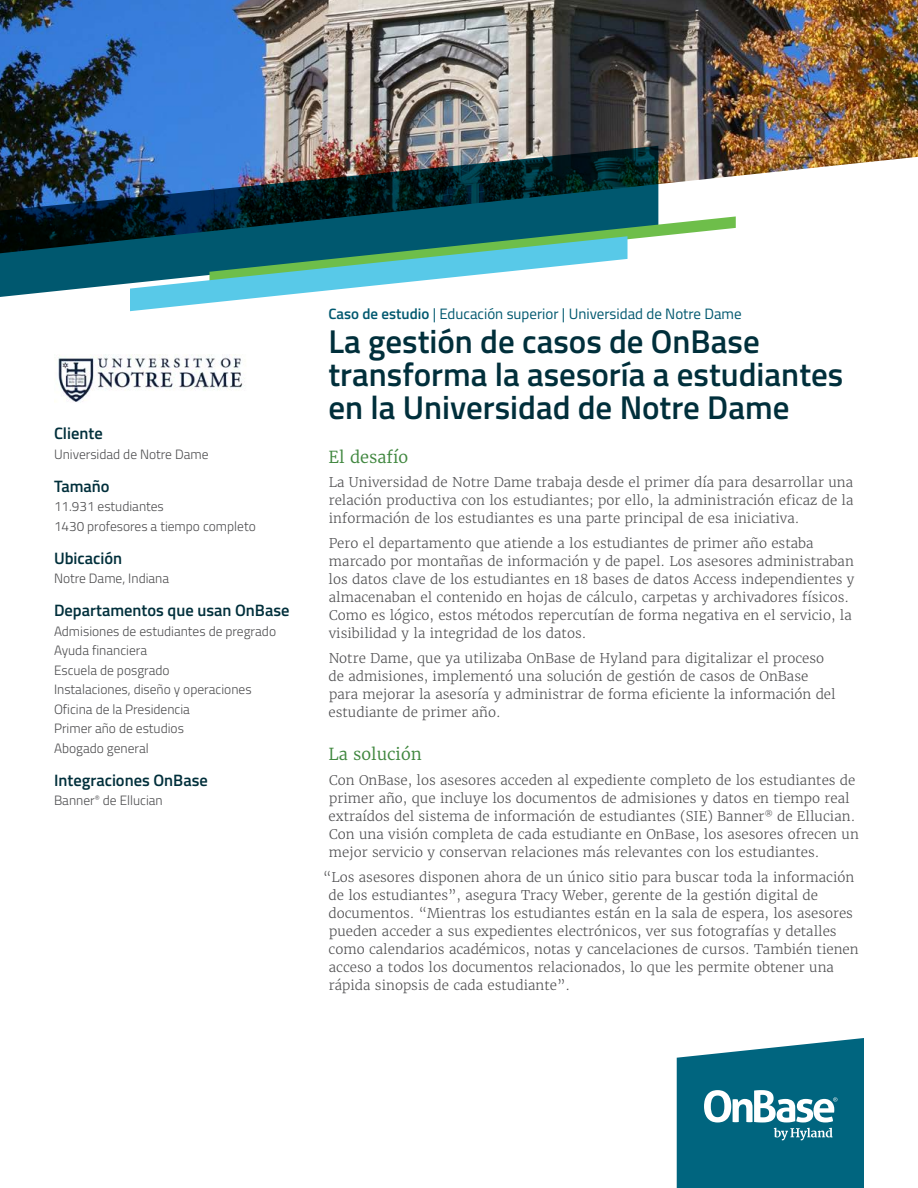
<style>
.page{position:relative;width:918px;height:1188px;background:#fff}
.page>*{position:absolute;margin:0;border:0;box-sizing:border-box;transform-origin:0 0}
.t1{font:600 33px/33px "Titillium";color:#002f3b}
.t2{font:600 16.5px "Titillium";color:#002f3b}
.t3{font:16.5px "Merriweather ST";color:#40873f}
.t4{font:15px "Titillium";color:#00586f}
.t5{font:300 13.5px/19.5px "Titillium";color:#4d4d4f}
.t6{font:300 13.35px/18px "Merriweather ST";color:#4d4d4f}
.s1{font-weight:600}
</style>
<div class="page">
<img style="left:0;top:0;width:918px;height:216px">
<img style="left:0;top:146px;width:658px;height:151px">
<svg style="left:130px;top:216px;width:606px;height:95px"></svg>
<svg style="left:677px;top:1038px;width:187px;height:150px;background:#267c92"></svg>
<img style="left:54px;top:355px;width:191px;height:47px">
<p class="t2" style="left:54px;top:421px;width:50px">Cliente</p>
<p class="t5" style="left:54px;top:444px;width:156px">Universidad de Notre Dame</p>
<p class="t2" style="left:54px;top:474px;width:57px">Tamaño</p>
<p class="t5" style="left:54px;top:496px;width:203px">11.931 estudiantes<br>1430 profesores a tiempo completo</p>
<p class="t2" style="left:54px;top:546px;width:70px">Ubicación</p>
<p class="t5" style="left:54px;top:568px;width:117px">Notre Dame, Indiana</p>
<p class="t2" style="left:54px;top:598px;width:237px">Departamentos que usan OnBase</p>
<p class="t5" style="left:54px;top:621px;width:224px">Admisiones de estudiantes de pregrado<br>Ayuda financiera<br>Escuela de posgrado<br>Instalaciones, diseño y operaciones<br>Oficina de la Presidencia<br>Primer año de estudios<br>Abogado general</p>
<p class="t2" style="left:54px;top:768px;width:155px">Integraciones OnBase</p>
<p class="t5" style="left:54px;top:790px;width:110px">Banner<sup>®</sup> de Ellucian</p>
<p class="t4" style="left:328px;top:303px;width:415px"><span class="s1">Caso de estudio</span> | Educación superior | Universidad de Notre Dame</p>
<h1 class="t1" style="left:328px;top:323px;width:516px">La gestión de casos de OnBase transforma la asesoría a estudiantes en la Universidad de Notre Dame</h1>
<p class="t3" style="left:328px;top:447px;width:81px">El desafío</p>
<p class="t6" style="left:329px;top:474px;width:526px;text-align:justify">La Universidad de Notre Dame trabaja desde el primer día para desarrollar una relación productiva con los estudiantes; por ello, la administración eficaz de la información de los estudiantes es una parte principal de esa iniciativa.</p>
<p class="t6" style="left:329px;top:534px;width:527px">Pero el departamento que atiende a los estudiantes de primer año estaba marcado por montañas de información y de papel. Los asesores administraban los datos clave de los estudiantes en 18 bases de datos Access independientes y almacenaban el contenido en hojas de cálculo, carpetas y archivadores físicos.<br>Como es lógico, estos métodos repercutían de forma negativa en el servicio, la visibilidad y la integridad de los datos.</p>
<p class="t6" style="left:329px;top:649px;width:509px">Notre Dame, que ya utilizaba OnBase de Hyland para digitalizar el proceso de admisiones, implementó una solución de gestión de casos de OnBase para mejorar la asesoría y administrar de forma eficiente la información del estudiante de primer año.</p>
<p class="t3" style="left:328px;top:744px;width:95px">La solución</p>
<p class="t6" style="left:329px;top:772px;width:532px">Con OnBase, los asesores acceden al expediente completo de los estudiantes de primer año, que incluye los documentos de admisiones y datos en tiempo real extraídos del sistema de información de estudiantes (SIE) Banner<sup>®</sup> de Ellucian.<br>Con una visión completa de cada estudiante en OnBase, los asesores ofrecen un mejor servicio y conservan relaciones más relevantes con los estudiantes.</p>
<p class="t6" style="left:329px;top:868px;width:532px;text-indent:-6px">“Los asesores disponen ahora de un único sitio para buscar toda la información de los estudiantes”, asegura Tracy Weber, gerente de la gestión digital de documentos. “Mientras los estudiantes están en la sala de espera, los asesores pueden acceder a sus expedientes electrónicos, ver sus fotografías y detalles como calendarios académicos, notas y cancelaciones de cursos. También tienen acceso a todos los documentos relacionados, lo que les permite obtener una rápida sinopsis de cada estudiante”.</p>
</div>
